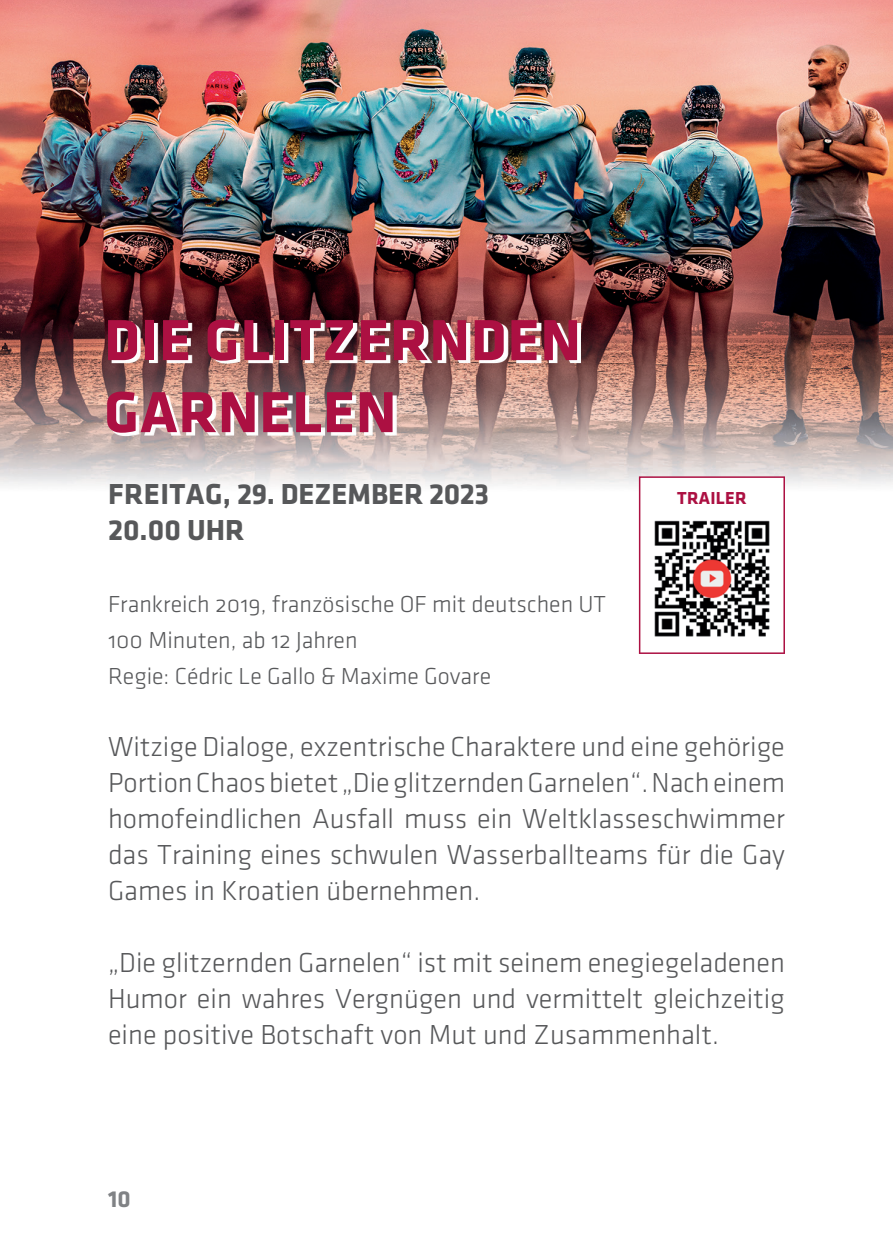
<style>
.page{position:relative;width:893px;height:1259px;background:#fff}
.page>*{position:absolute;margin:0;border:0;box-sizing:border-box;transform-origin:0 0}
.t1{font:700 60px/72px "Klavika";letter-spacing:.015em;color:#ac1042}
.t2{font:700 30px/36px "Klavika";color:#57585a}
.t3{font:28.5px/36px "Klavika Light OSF";color:#57585a;text-align:justify}
.t4{font:24px/36px "Klavika Light OSF";color:#57585a}
.t5{font:700 24px "Klavika";color:#808285}
.t6{font:700 18px "Klavika";letter-spacing:.015em;color:#ac1042}
</style>
<div class="page">
<img style="left:0;top:0;width:893px;height:506px">
<img style="left:111px;top:323px;width:470px;height:113px">
<svg style="left:639px;top:476px;width:146px;height:178px"></svg>
<img style="left:648px;top:514px;width:128px;height:128px">
<h1 class="t1" style="left:104px;top:304px;width:478px">DIE GLITZERNDEN<br>GARNELEN</h1>
<p class="t2" style="left:108px;top:476px;width:383px">FREITAG, 29. DEZEMBER 2023<br>20.00 UHR</p>
<p class="t4" style="left:108px;top:586px;width:499px">Frankreich 2019, französische OF mit deutschen UT<br>100 Minuten, ab 12 Jahren<br>Regie: Cédric Le Gallo &amp; Maxime Govare</p>
<p class="t6" style="left:677px;top:488px;width:71px">TRAILER</p>
<p class="t3" style="left:108px;top:729px;width:678px">Witzige Dialoge, exzentrische Charaktere und eine gehörige Portion Chaos bietet „Die glitzernden Garnelen“. Nach einem homofeindlichen Ausfall muss ein Weltklasseschwimmer das Training eines schwulen Wasserballteams für die Gay Games in Kroatien übernehmen.</p>
<p class="t3" style="left:108px;top:945px;width:678px">„Die glitzernden Garnelen“ ist mit seinem enegiegeladenen Humor ein wahres Vergnügen und vermittelt gleichzeitig eine positive Botschaft von Mut und Zusammenhalt.</p>
<p class="t5" style="left:108px;top:1186px;width:24px">10</p>
</div>
